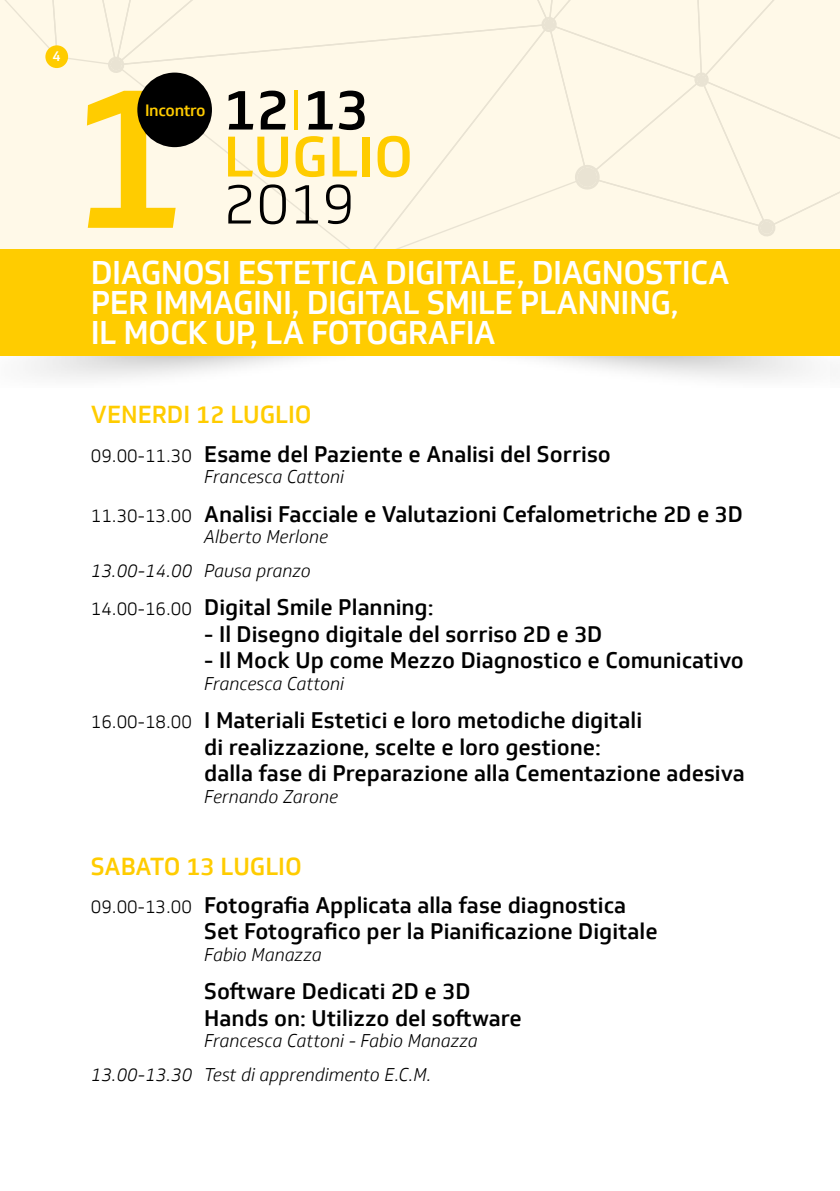
<style>
.page{position:relative;width:840px;height:1191px;background:#fff}
.page>*{position:absolute;margin:0;border:0;box-sizing:border-box;transform-origin:0 0}
.t1{font:500 200px "Soleto";color:#fc0}
.t2{font:500 56px/47px "Soleto";color:#fc0}
.t3{font:300 56px "Soleto";color:#000}
.t4{font:500 32px/30px "Soleto";letter-spacing:-.02em;color:#fff}
.t5{font:500 24px "Soleto";color:#fc0}
.t6{font:500 22px/26.4px "Soleto";color:#000}
.t7{font:italic 300 18px/33.6px "Soleto";color:#000}
.t8{font:500 16px "Soleto";letter-spacing:-.02em;color:#fc0}
.t9{font:500 14px "Soleto";color:#fff}
.s1{color:#000}
.s2{font-weight:300}
.s3{font-weight:300;font-size:18px}
</style>
<div class="page">
<div style="left:0;top:0;width:839px;height:261px;background:#fff9e8"></div>
<hr style="left:839px;top:0;width:1px;height:261px;background:#eef1fa">
<svg style="left:5px;top:0;width:834px;height:237px"></svg>
<div style="left:45px;top:45px;width:23px;height:23px;background:#fc0;border-radius:50%"></div>
<div style="left:0;top:249px;width:839px;height:107px;background:#fc0"></div>
<div style="left:137px;top:73px;width:75px;height:74px;background:#000;border-radius:50%"></div>
<p class="t9" style="left:53px;top:47px;width:10px">4</p>
<h1 class="t1" style="left:69px;top:33px;width:119px">1</h1>
<p class="t8" style="left:145px;top:101px;width:62px">Incontro</p>
<h2 class="t2" style="left:223px;top:87px;width:191px"><span class="s1">12</span><span class="s2">I</span><span class="s1">13<br></span>LUGLIO</h2>
<h2 class="t3" style="left:223px;top:171px;width:133px">2019</h2>
<h3 class="t4" style="left:91px;top:258px;width:640px">DIAGNOSI ESTETICA DIGITALE, DIAGNOSTICA<br>PER IMMAGINI, DIGITAL SMILE PLANNING,<br>IL MOCK UP, LA FOTOGRAFIA</h3>
<p class="t5" style="left:91px;top:400px;width:222px">VENERDI 12 LUGLIO</p>
<p class="t6" style="left:91px;top:441px;width:521px"><span class="s3">09.00-11.30</span> Esame del Paziente e Analisi del Sorriso</p>
<p class="t7" style="left:204px;top:460px;width:141px">Francesca Cattoni</p>
<p class="t6" style="left:91px;top:501px;width:653px"><span class="s3">11.30-13.00</span> Analisi Facciale e Valutazioni Cefalometriche 2D e 3D</p>
<p class="t7" style="left:91px;top:520px;width:239px;text-indent:113px">Alberto Merlone<br>13.00-14.00 Pausa pranzo</p>
<p class="t6" style="left:91px;top:594px;width:344px"><span class="s3">14.00-16.00</span> Digital Smile Planning:</p>
<p class="t6" style="left:204px;top:621px;width:399px">- Il Disegno digitale del sorriso 2D e 3D</p>
<p class="t6" style="left:204px;top:647px;width:541px">- Il Mock Up come Mezzo Diagnostico e Comunicativo</p>
<p class="t7" style="left:204px;top:667px;width:141px">Francesca Cattoni</p>
<p class="t6" style="left:204px;top:707px;width:541px;text-indent:-113px"><span class="s3">16.00-18.00</span> I Materiali Estetici e loro metodiche digitali<br>di realizzazione, scelte e loro gestione:<br>dalla fase di Preparazione alla Cementazione adesiva</p>
<p class="t7" style="left:204px;top:779px;width:135px">Fernando Zarone</p>
<p class="t5" style="left:91px;top:851px;width:212px">SABATO 13 LUGLIO</p>
<p class="t6" style="left:204px;top:892px;width:454px;text-indent:-113px"><span class="s3">09.00-13.00</span> Fotografia Applicata alla fase diagnostica<br>Set Fotografico per la Pianificazione Digitale</p>
<p class="t7" style="left:204px;top:938px;width:119px">Fabio Manazza</p>
<p class="t6" style="left:204px;top:978px;width:319px">Software Dedicati 2D e 3D<br>Hands on: Utilizzo del software</p>
<p class="t7" style="left:91px;top:1024px;width:388px;text-indent:113px">Francesca Cattoni - Fabio Manazza<br>13.00-13.30 Test di apprendimento E.C.M.</p>
</div>
